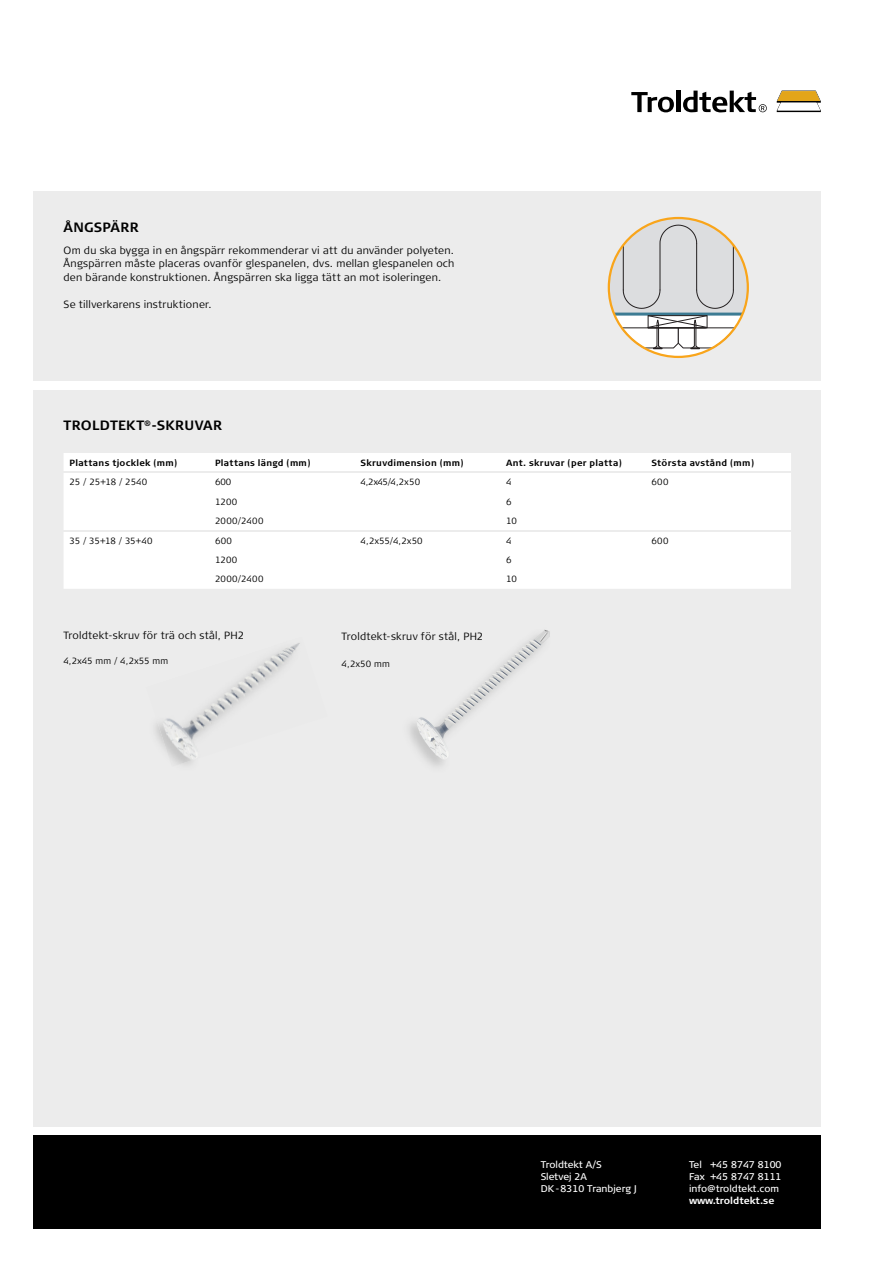
<style>
.page{position:relative;width:893px;height:1263px;background:#fff}
.page>*{position:absolute;margin:0;border:0;box-sizing:border-box;transform-origin:0 0}
.t1{font:700 13.5px "Signa Column";letter-spacing:.015em;color:#000}
.t2{font:300 10.5px/13.5px "Signa Column";letter-spacing:.02em;color:#000;text-align:justify}
.t3{font:9.75px/12px "Signa Column";color:#fff}
.t4{font:700 9.75px "Signa Column";color:#fff}
.t5{font:300 9px "Signa Column";letter-spacing:.02em;color:#000}
.t6{font:700 9px "Signa Column";letter-spacing:.03em;color:#000}
.t7{font:300 9px "Signa Column";letter-spacing:-.005em;color:#000}
</style>
<div class="page">
<div style="left:34px;top:1135px;width:786px;height:94px;background:#000"></div>
<div style="left:34px;top:191px;width:786px;height:936px;background:#ececec"></div>
<svg style="left:776px;top:91px;width:44px;height:21px"></svg>
<svg style="left:631px;top:92px;width:43px;height:20px"></svg>
<hr style="left:676px;top:91px;width:4px;height:21px;background:#000">
<svg style="left:683px;top:91px;width:83px;height:21px"></svg>
<svg style="left:610px;top:218px;width:137px;height:131px"></svg>
<hr style="left:696px;top:244px;width:1px;height:46px;background:#231f20">
<hr style="left:648px;top:328px;width:57px;height:1px;background:#231f20">
<hr style="left:614px;top:313px;width:128px;height:3px;background:#3c7b93">
<div style="left:647px;top:315px;width:60px;height:13px;border:1px solid #231f20"></div>
<div style="left:0;top:382px;width:892px;height:8px;background:#fff"></div>
<div style="left:64px;top:453px;width:727px;height:136px;background:#fff"></div>
<hr style="left:64px;top:472px;width:145px;height:1px;background:#ececec">
<hr style="left:209px;top:472px;width:145px;height:1px;background:#ececec">
<hr style="left:354px;top:472px;width:146px;height:1px;background:#ececec">
<hr style="left:500px;top:472px;width:145px;height:1px;background:#ececec">
<hr style="left:645px;top:472px;width:146px;height:1px;background:#ececec">
<hr style="left:64px;top:530px;width:145px;height:1px;background:#ececec">
<hr style="left:209px;top:530px;width:145px;height:1px;background:#ececec">
<hr style="left:354px;top:530px;width:146px;height:1px;background:#ececec">
<hr style="left:500px;top:530px;width:145px;height:1px;background:#ececec">
<hr style="left:645px;top:530px;width:146px;height:1px;background:#ececec">
<img style="left:155px;top:643px;width:145px;height:122px">
<img style="left:410px;top:629px;width:140px;height:137px">
<p class="t1" style="left:64px;top:220px;width:77px">ÅNGSPÄRR</p>
<p class="t2" style="left:64px;top:244px;width:392px">Om du ska bygga in en ångspärr rekommenderar vi att du använder polyeten.<br>Ångspärren måste placeras ovanför glespanelen, dvs. mellan glespanelen och den bärande konstruktionen. Ångspärren ska ligga tätt an mot isoleringen.</p>
<p class="t2" style="left:64px;top:298px;width:150px">Se tillverkarens instruktioner.</p>
<p class="t1" style="left:64px;top:419px;width:160px">TROLDTEKT<sup>®</sup>-SKRUVAR</p>
<p class="t6" style="left:70px;top:458px;width:109px">Plattans tjocklek (mm)</p>
<p class="t6" style="left:215px;top:458px;width:97px">Plattans längd (mm)</p>
<p class="t6" style="left:360px;top:458px;width:105px">Skruvdimension (mm)</p>
<p class="t6" style="left:506px;top:458px;width:117px">Ant. skruvar (per platta)</p>
<p class="t6" style="left:651px;top:458px;width:104px">Största avstånd (mm)</p>
<p class="t7" style="left:70px;top:477px;width:79px">25 / 25+18 / 2540</p>
<p class="t5" style="left:215px;top:477px;width:18px">600</p>
<p class="t5" style="left:360px;top:477px;width:61px">4,2x45/4,2x50</p>
<p class="t5" style="left:506px;top:477px;width:7px">4</p>
<p class="t5" style="left:651px;top:477px;width:19px">600</p>
<p class="t5" style="left:215px;top:497px;width:24px">1200</p>
<p class="t5" style="left:506px;top:497px;width:7px">6</p>
<p class="t5" style="left:215px;top:516px;width:50px">2000/2400</p>
<p class="t5" style="left:506px;top:516px;width:12px">10</p>
<p class="t5" style="left:70px;top:536px;width:85px">35 / 35+18 / 35+40</p>
<p class="t5" style="left:215px;top:536px;width:19px">600</p>
<p class="t5" style="left:360px;top:536px;width:64px">4,2x55/4,2x50</p>
<p class="t5" style="left:506px;top:536px;width:7px">4</p>
<p class="t5" style="left:651px;top:536px;width:19px">600</p>
<p class="t5" style="left:215px;top:555px;width:24px">1200</p>
<p class="t5" style="left:506px;top:555px;width:7px">6</p>
<p class="t5" style="left:215px;top:575px;width:50px">2000/2400</p>
<p class="t5" style="left:506px;top:575px;width:12px">10</p>
<p class="t2" style="left:63px;top:629px;width:182px">Troldtekt-skruv för trä och stål, PH2</p>
<p class="t5" style="left:63px;top:656px;width:106px">4,2x45 mm / 4,2x55 mm</p>
<p class="t2" style="left:341px;top:630px;width:143px">Troldtekt-skruv för stål, PH2</p>
<p class="t5" style="left:341px;top:659px;width:50px">4,2x50 mm</p>
<p class="t3" style="left:540px;top:1159px;width:97px">Troldtekt A/S<br>Sletvej 2A<br>DK - 8310 Tranbjerg J</p>
<p class="t3" style="left:689px;top:1159px;width:94px;text-align:justify">Tel +45 8747 8100<br>Fax +45 8747 8111 info@troldtekt.com</p>
<p class="t4" style="left:689px;top:1195px;width:87px">www.troldtekt.se</p>
</div>
